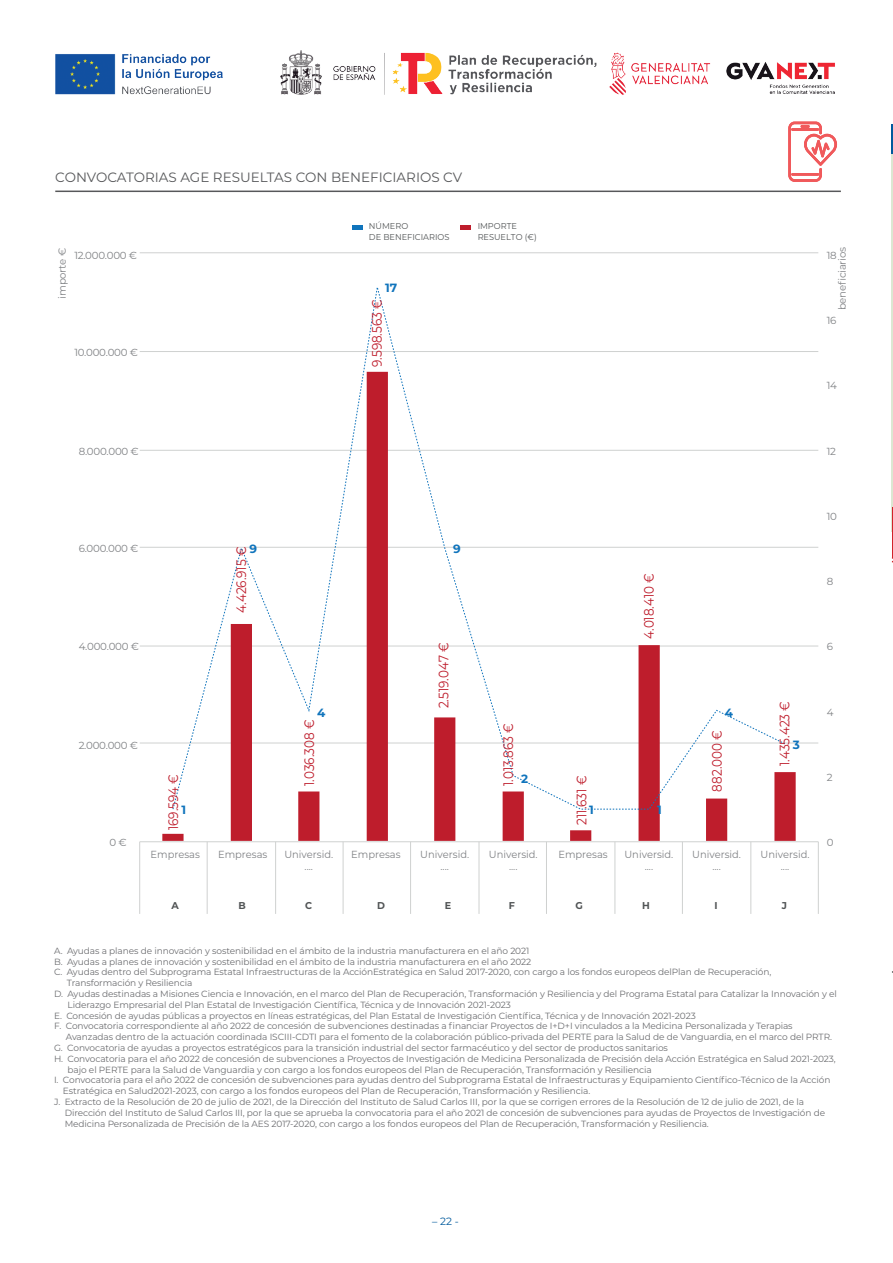
<style>
.page{position:relative;width:893px;height:1263px;background:#fff}
.page>*{position:absolute;margin:0;border:0;box-sizing:border-box;transform-origin:0 0}
.t1{font:13.8px "Montserrat";color:#be1d2c;scale:.87 1}
.GRAFICO_TITULO{font:13.5px "Montserrat";color:#57585a}
.t2{font:700 12px "Montserrat";color:#1074bc}
.t3{font:10.5px "Montserrat";color:#015a9d}
.t4{font:10.2px/12.3px "Montserrat";color:#808285;text-align:center}
.t5{font:10.2px "Montserrat";letter-spacing:-.025em;color:#808285}
.t6{font:700 9.9px "Montserrat";color:#515455}
.t7{font:9px/10.8px "Montserrat";letter-spacing:-.01em;color:#6c6d70}
.t8{font:8.55px/10.2px "Montserrat";color:#515455}
</style>
<div class="page">
<img style="left:55px;top:50px;width:780px;height:45px">
<hr style="left:892px;top:153px;width:1px;height:378px;background:#dce7d2">
<svg style="left:892px;top:124px;width:1px;height:29px"></svg>
<hr style="left:892px;top:507px;width:1px;height:51px;background:#d1232a">
<hr style="left:460px;top:225px;width:10px;height:4px;background:#be1d2c">
<hr style="left:352px;top:225px;width:11px;height:4px;background:#1074bc">
<hr style="left:140px;top:743px;width:678px;height:1px;background:#cfd1d0">
<hr style="left:140px;top:646px;width:678px;height:1px;background:#cfd1d0">
<hr style="left:140px;top:547px;width:678px;height:1px;background:#cfd1d0">
<hr style="left:140px;top:450px;width:678px;height:1px;background:#cfd1d0">
<hr style="left:140px;top:351px;width:678px;height:1px;background:#cfd1d0">
<hr style="left:140px;top:253px;width:678px;height:1px;background:#cfd1d0">
<svg style="left:162px;top:449px;width:634px;height:392px"></svg>
<hr style="left:140px;top:841px;width:678px;height:1px;background:#cfd1d0">
<hr style="left:139px;top:842px;width:1px;height:72px;background:#cfd1d0">
<hr style="left:207px;top:842px;width:1px;height:72px;background:#cfd1d0">
<hr style="left:275px;top:842px;width:1px;height:72px;background:#cfd1d0">
<hr style="left:343px;top:842px;width:1px;height:72px;background:#cfd1d0">
<hr style="left:410px;top:842px;width:1px;height:72px;background:#cfd1d0">
<hr style="left:479px;top:842px;width:1px;height:72px;background:#cfd1d0">
<hr style="left:546px;top:842px;width:1px;height:72px;background:#cfd1d0">
<hr style="left:615px;top:842px;width:1px;height:72px;background:#cfd1d0">
<hr style="left:682px;top:842px;width:1px;height:72px;background:#cfd1d0">
<hr style="left:751px;top:842px;width:1px;height:72px;background:#cfd1d0">
<hr style="left:818px;top:842px;width:1px;height:72px;background:#cfd1d0">
<svg style="left:172px;top:287px;width:614px;height:523px"></svg>
<hr style="left:55px;top:191px;width:786px;height:1px;background:#57585a">
<svg style="left:788px;top:121px;width:49px;height:61px"></svg>
<p class="GRAFICO_TITULO" style="left:55px;top:168px;width:409px">CONVOCATORIAS AGE RESUELTAS CON BENEFICIARIOS CV</p>
<p class="t8" style="left:369px;top:221px;width:82px">NÚMERO<br>DE BENEFICIARIOS</p>
<p class="t8" style="left:478px;top:221px;width:61px">IMPORTE<br>RESUELTO (€)</p>
<p class="t5" style="left:55px;top:298px;width:52px;rotate:-90deg">importe €</p>
<p class="t5" style="left:835px;top:310px;width:65px;rotate:-90deg">beneficiarios</p>
<p class="t4" style="left:74px;top:249px;width:64px">12.000.000 €</p>
<p class="t4" style="left:827px;top:249px;width:11px">18</p>
<p class="t2" style="left:385px;top:280px;width:14px">17</p>
<p class="t1" style="left:368px;top:367px;width:79px;rotate:-90deg">9.598.563 €</p>
<p class="t4" style="left:827px;top:314px;width:11px">16</p>
<p class="t4" style="left:74px;top:346px;width:65px">10.000.000 €</p>
<p class="t4" style="left:827px;top:379px;width:12px">14</p>
<p class="t4" style="left:79px;top:444px;width:61px">8.000.000 €</p>
<p class="t4" style="left:827px;top:444px;width:11px">12</p>
<p class="t4" style="left:827px;top:510px;width:12px">10</p>
<p class="t4" style="left:79px;top:541px;width:61px">6.000.000 €</p>
<p class="t2" style="left:249px;top:540px;width:9px">9</p>
<p class="t1" style="left:232px;top:613px;width:77px;rotate:-90deg">4.426.915 €</p>
<p class="t2" style="left:453px;top:540px;width:9px">9</p>
<p class="t1" style="left:639px;top:639px;width:77px;rotate:-90deg">4.018.410 €</p>
<p class="t4" style="left:827px;top:575px;width:8px">8</p>
<p class="t4" style="left:79px;top:640px;width:62px">4.000.000 €</p>
<p class="t4" style="left:79px;top:739px;width:61px">2.000.000 €</p>
<p class="t1" style="left:164px;top:830px;width:66px;rotate:-90deg">169.594 €</p>
<p class="t2" style="left:181px;top:801px;width:6px">1</p>
<p class="t2" style="left:317px;top:704px;width:10px">4</p>
<p class="t1" style="left:300px;top:786px;width:78px;rotate:-90deg">1.036.308 €</p>
<p class="t1" style="left:434px;top:708px;width:77px;rotate:-90deg">2.519.047 €</p>
<p class="t1" style="left:499px;top:786px;width:74px;rotate:-90deg">1.013.863 €</p>
<p class="t2" style="left:521px;top:770px;width:9px">2</p>
<p class="t1" style="left:572px;top:825px;width:58px;rotate:-90deg">211.631 €</p>
<p class="t2" style="left:589px;top:801px;width:6px">1</p>
<p class="t2" style="left:657px;top:801px;width:6px">1</p>
<p class="t2" style="left:725px;top:704px;width:10px">4</p>
<p class="t1" style="left:707px;top:791px;width:72px;rotate:-90deg">882.000 €</p>
<p class="t1" style="left:775px;top:766px;width:76px;rotate:-90deg">1.435.423 €</p>
<p class="t2" style="left:793px;top:736px;width:9px">3</p>
<p class="t4" style="left:827px;top:640px;width:8px">6</p>
<p class="t4" style="left:827px;top:705px;width:8px">4</p>
<p class="t4" style="left:827px;top:771px;width:7px">2</p>
<p class="t4" style="left:109px;top:836px;width:19px">0 €</p>
<p class="t4" style="left:827px;top:836px;width:8px">0</p>
<p class="t4" style="left:151px;top:848px;width:51px">Empresas</p>
<p class="t4" style="left:218px;top:848px;width:51px">Empresas</p>
<p class="t4" style="left:351px;top:848px;width:51px">Empresas</p>
<p class="t4" style="left:558px;top:848px;width:51px">Empresas</p>
<p class="t4" style="left:624px;top:848px;width:50px">Universid. ....</p>
<p class="t4" style="left:692px;top:848px;width:50px">Universid. ....</p>
<p class="t4" style="left:761px;top:848px;width:50px">Universid. ....</p>
<p class="t4" style="left:284px;top:848px;width:50px">Universid. ....</p>
<p class="t4" style="left:420px;top:848px;width:50px">Universid. ....</p>
<p class="t4" style="left:489px;top:848px;width:50px">Universid. ....</p>
<p class="t6" style="left:172px;top:898px;width:9px">A</p>
<p class="t6" style="left:239px;top:898px;width:9px">B</p>
<p class="t6" style="left:305px;top:898px;width:9px">C</p>
<p class="t6" style="left:377px;top:898px;width:9px">D</p>
<p class="t6" style="left:445px;top:898px;width:8px">E</p>
<p class="t6" style="left:509px;top:898px;width:8px">F</p>
<p class="t6" style="left:576px;top:898px;width:9px">G</p>
<p class="t6" style="left:642px;top:898px;width:9px">H</p>
<p class="t6" style="left:714px;top:898px;width:5px">I</p>
<p class="t6" style="left:782px;top:898px;width:7px">J</p>
<p class="t7" style="left:54px;top:945px;width:477px">A. Ayudas a planes de innovación y sostenibilidad en el ámbito de la industria manufacturera en el año 2021</p>
<p class="t7" style="left:54px;top:956px;width:479px">B. Ayudas a planes de innovación y sostenibilidad en el ámbito de la industria manufacturera en el año 2022</p>
<p class="t7" style="left:67px;top:966px;width:706px;text-indent:-13px">C. Ayudas dentro del Subprograma Estatal Infraestructuras de la AcciónEstratégica en Salud 2017-2020, con cargo a los fondos europeos delPlan de Recuperación,<br>Transformación y Resiliencia</p>
<p class="t7" style="left:68px;top:988px;width:771px;text-indent:-14px">D. Ayudas destinadas a Misiones Ciencia e Innovación, en el marco del Plan de Recuperación, Transformación y Resiliencia y del Programa Estatal para Catalizar la Innovación y el<br>Liderazgo Empresarial del Plan Estatal de Investigación Científica, Técnica y de Innovación 2021-2023</p>
<p class="t7" style="left:54px;top:1010px;width:643px">E. Concesión de ayudas públicas a proyectos en líneas estratégicas, del Plan Estatal de Investigación Científica, Técnica y de Innovación 2021-2023</p>
<p class="t7" style="left:66px;top:1020px;width:768px;text-indent:-12px">F. Convocatoria correspondiente al año 2022 de concesión de subvenciones destinadas a financiar Proyectos de I+D+I vinculados a la Medicina Personalizada y Terapias<br>Avanzadas dentro de la actuación coordinada ISCIII-CDTI para el fomento de la colaboración público-privada del PERTE para la Salud de de Vanguardia, en el marco del PRTR.</p>
<p class="t7" style="left:54px;top:1042px;width:615px">G. Convocatoria de ayudas a proyectos estratégicos para la transición industrial del sector farmacéutico y del sector de productos sanitarios</p>
<p class="t7" style="left:68px;top:1053px;width:770px;text-indent:-14px">H. Convocatoria para el año 2022 de concesión de subvenciones a Proyectos de Investigación de Medicina Personalizada de Precisión dela Acción Estratégica en Salud 2021-2023, bajo el PERTE para la Salud de Vanguardia y con cargo a los fondos europeos del Plan de Recuperación, Transformación y Resiliencia</p>
<p class="t7" style="left:63px;top:1074px;width:769px;text-indent:-9px">I. Convocatoria para el año 2022 de concesión de subvenciones para ayudas dentro del Subprograma Estatal de Infraestructuras y Equipamiento Científico-Técnico de la Acción<br>Estratégica en Salud2021-2023, con cargo a los fondos europeos del Plan de Recuperación, Transformación y Resiliencia.</p>
<p class="t7" style="left:65px;top:1096px;width:762px;text-indent:-11px">J. Extracto de la Resolución de 20 de julio de 2021, de la Dirección del Instituto de Salud Carlos III, por la que se corrigen errores de la Resolución de 12 de julio de 2021, de la<br>Dirección del Instituto de Salud Carlos III, por la que se aprueba la convocatoria para el año 2021 de concesión de subvenciones para ayudas de Proyectos de Investigación de<br>Medicina Personalizada de Precisión de la AES 2017-2020, con cargo a los fondos europeos del Plan de Recuperación, Transformación y Resiliencia.</p>
<p class="t3" style="left:432px;top:1214px;width:28px">– 22 -</p>
</div>
